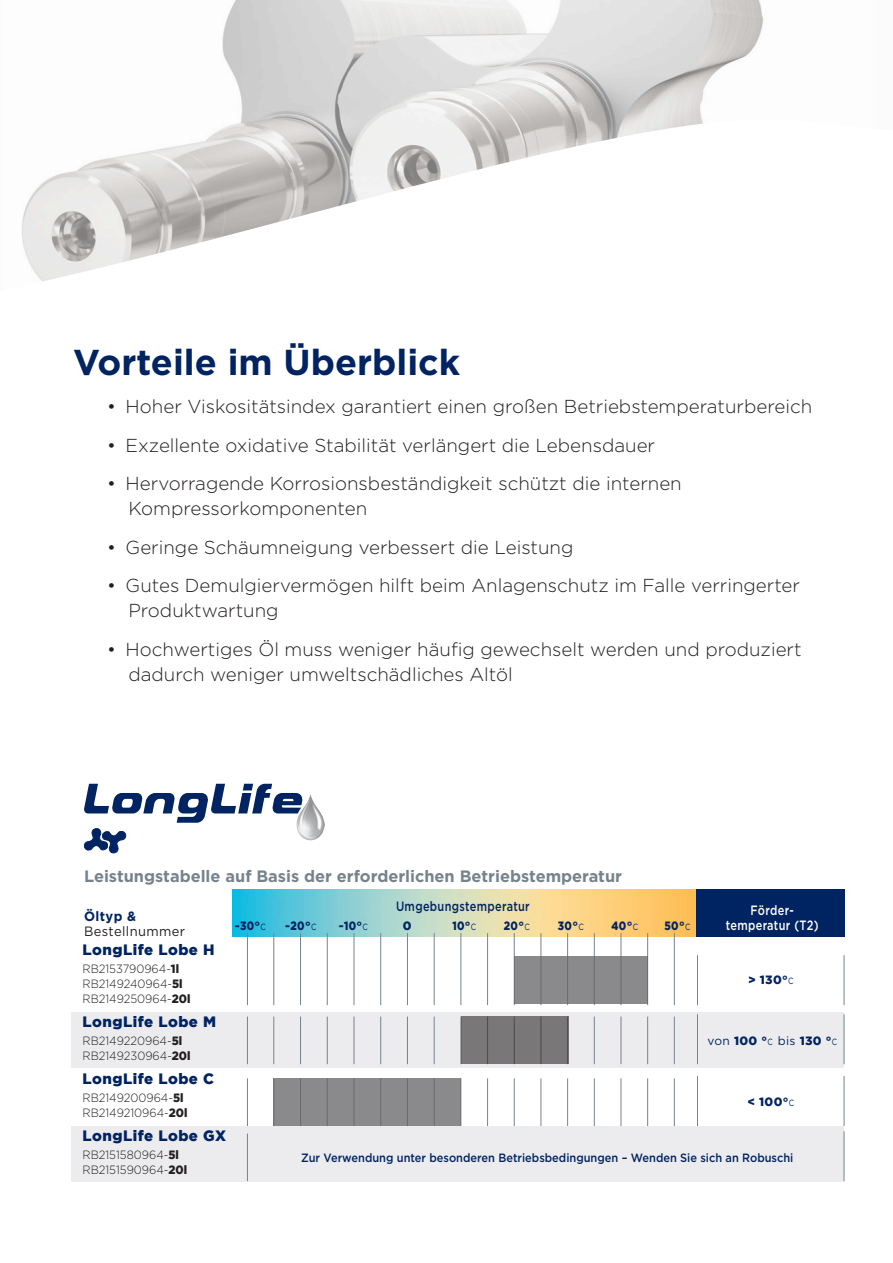
<style>
.page{position:relative;width:893px;height:1263px;background:#fff}
.page>*{position:absolute;margin:0;border:0;box-sizing:border-box;transform-origin:0 0}
.t1{font:700 36px "Gotham";color:#002361}
.t2{font:300 18.75px/25.5px "Gotham";color:#231f20}
.t3{font:700 16.5px "Gotham";color:#77838c}
.t4{font:900 15px "Gotham";letter-spacing:.03em;color:#002361}
.t5{font:500 13.5px/15px "Gotham";letter-spacing:.03em;color:#fff;text-align:center;scale:.81 1}
.t6{font:500 13.5px "Gotham";letter-spacing:.03em;color:#002361;scale:.81 1}
.t7{font:13.5px/15px "Gotham";letter-spacing:.03em;color:#231f20;scale:.96 1}
.t8{font:300 12px/15px "Gotham";color:#231f20;scale:.94 1}
.t9{font:500 12px "Gotham";color:#002361;scale:.92 1}
.t10{font:900 12px "Gotham";letter-spacing:.03em;color:#002361}
.t11{font:900 12px "Gotham";letter-spacing:.03em;color:#002361;scale:.85 1}
.s1{font-weight:700;color:#002361}
.s2{font-weight:400;font-size:9px}
.s3{font-weight:900}
.s4{font-weight:400}
</style>
<div class="page">
<img style="left:21px;top:0;width:743px;height:281px">
<img style="left:303px;top:794px;width:22px;height:47px">
<svg style="left:84px;top:784px;width:219px;height:69px"></svg>
<div style="left:72px;top:1126px;width:772px;height:56px;background:#ececee"></div>
<div style="left:72px;top:1012px;width:772px;height:55px;background:#ececee"></div>
<img style="left:233px;top:889px;width:463px;height:47px">
<div style="left:696px;top:889px;width:149px;height:47px;background:#002361"></div>
<hr style="left:247px;top:933px;width:1px;height:72px;background:#77838c">
<hr style="left:247px;top:1016px;width:1px;height:48px;background:#77838c">
<hr style="left:247px;top:1078px;width:1px;height:48px;background:#77838c">
<hr style="left:247px;top:1133px;width:1px;height:48px;background:#77838c">
<hr style="left:380px;top:933px;width:1px;height:72px;background:#77838c">
<hr style="left:380px;top:1016px;width:1px;height:48px;background:#77838c">
<hr style="left:567px;top:933px;width:1px;height:72px;background:#77838c">
<hr style="left:567px;top:1078px;width:1px;height:48px;background:#77838c">
<hr style="left:621px;top:933px;width:1px;height:72px;background:#77838c">
<hr style="left:621px;top:1016px;width:1px;height:48px;background:#77838c">
<hr style="left:621px;top:1078px;width:1px;height:48px;background:#77838c">
<hr style="left:487px;top:933px;width:1px;height:72px;background:#77838c">
<hr style="left:487px;top:1078px;width:1px;height:48px;background:#77838c">
<hr style="left:674px;top:933px;width:1px;height:72px;background:#77838c">
<hr style="left:674px;top:1016px;width:1px;height:48px;background:#77838c">
<hr style="left:674px;top:1078px;width:1px;height:48px;background:#77838c">
<hr style="left:434px;top:933px;width:1px;height:72px;background:#77838c">
<hr style="left:434px;top:1016px;width:1px;height:48px;background:#77838c">
<hr style="left:300px;top:933px;width:1px;height:72px;background:#77838c">
<hr style="left:300px;top:1016px;width:1px;height:48px;background:#77838c">
<hr style="left:273px;top:933px;width:1px;height:72px;background:#77838c">
<hr style="left:273px;top:1016px;width:1px;height:48px;background:#77838c">
<hr style="left:407px;top:933px;width:1px;height:72px;background:#77838c">
<hr style="left:407px;top:1016px;width:1px;height:48px;background:#77838c">
<hr style="left:460px;top:933px;width:1px;height:72px;background:#77838c">
<hr style="left:460px;top:1016px;width:1px;height:48px;background:#77838c">
<hr style="left:354px;top:933px;width:1px;height:72px;background:#77838c">
<hr style="left:354px;top:1016px;width:1px;height:48px;background:#77838c">
<hr style="left:541px;top:933px;width:1px;height:72px;background:#77838c">
<hr style="left:541px;top:1078px;width:1px;height:48px;background:#77838c">
<hr style="left:594px;top:933px;width:1px;height:72px;background:#77838c">
<hr style="left:594px;top:1016px;width:1px;height:48px;background:#77838c">
<hr style="left:594px;top:1078px;width:1px;height:48px;background:#77838c">
<hr style="left:697px;top:955px;width:1px;height:50px;background:#77838c">
<hr style="left:697px;top:1014px;width:1px;height:50px;background:#77838c">
<hr style="left:697px;top:1076px;width:1px;height:50px;background:#77838c">
<hr style="left:844px;top:955px;width:1px;height:50px;background:#77838c">
<hr style="left:844px;top:1014px;width:1px;height:50px;background:#77838c">
<hr style="left:844px;top:1076px;width:1px;height:50px;background:#77838c">
<hr style="left:844px;top:1131px;width:1px;height:50px;background:#77838c">
<hr style="left:647px;top:933px;width:1px;height:72px;background:#77838c">
<hr style="left:647px;top:1016px;width:1px;height:48px;background:#77838c">
<hr style="left:647px;top:1078px;width:1px;height:48px;background:#77838c">
<hr style="left:327px;top:933px;width:1px;height:72px;background:#77838c">
<hr style="left:327px;top:1016px;width:1px;height:48px;background:#77838c">
<hr style="left:514px;top:933px;width:1px;height:72px;background:#77838c">
<hr style="left:514px;top:1078px;width:1px;height:48px;background:#77838c">
<div style="left:514px;top:956px;width:134px;height:48px;background:#8a8a8c"></div>
<div style="left:461px;top:1016px;width:107px;height:48px;background:#797778"></div>
<div style="left:273px;top:1078px;width:188px;height:48px;background:#8a8a8c"></div>
<p class="t1" style="left:73px;top:338px;width:388px">Vorteile im Überblick</p>
<p class="t2" style="left:107px;top:393px;width:706px">• Hoher Viskositätsindex garantiert einen großen Betriebstemperaturbereich</p>
<p class="t2" style="left:107px;top:432px;width:549px">• Exzellente oxidative Stabilität verlängert die Lebensdauer</p>
<p class="t2" style="left:128px;top:470px;width:555px;text-indent:-21px">• Hervorragende Korrosionsbeständigkeit schützt die internen<br>Kompressorkomponenten</p>
<p class="t2" style="left:107px;top:534px;width:468px">• Geringe Schäumneigung verbessert die Leistung</p>
<p class="t2" style="left:128px;top:572px;width:673px;text-indent:-21px">• Gutes Demulgiervermögen hilft beim Anlagenschutz im Falle verringerter<br>Produktwartung</p>
<p class="t2" style="left:128px;top:636px;width:675px;text-indent:-21px">• Hochwertiges Öl muss weniger häufig gewechselt werden und produziert dadurch weniger umweltschädliches Altöl</p>
<p class="t3" style="left:84px;top:865px;width:539px">Leistungstabelle auf Basis der erforderlichen Betriebstemperatur</p>
<p class="t6" style="left:396px;top:898px;width:167px">Umgebungstemperatur</p>
<p class="t7" style="left:84px;top:909px;width:107px"><span class="s1">Öltyp &amp;<br></span>Bestellnummer</p>
<p class="t10" style="left:235px;top:918px;width:33px">-30°<span class="s2">C</span></p>
<p class="t10" style="left:285px;top:918px;width:33px">-20°<span class="s2">C</span></p>
<p class="t10" style="left:339px;top:918px;width:31px">-10°<span class="s2">C</span></p>
<p class="t10" style="left:403px;top:918px;width:10px">0</p>
<p class="t11" style="left:452px;top:918px;width:29px">10°<span class="s2">C</span></p>
<p class="t11" style="left:504px;top:918px;width:32px">20°<span class="s2">C</span></p>
<p class="t11" style="left:558px;top:918px;width:32px">30°<span class="s2">C</span></p>
<p class="t11" style="left:612px;top:918px;width:33px">40°<span class="s2">C</span></p>
<p class="t11" style="left:665px;top:918px;width:32px">50°<span class="s2">C</span></p>
<p class="t5" style="left:726px;top:902px;width:116px">Förder&shy;temperatur (T2)</p>
<p class="t4" style="left:83px;top:941px;width:133px">LongLife Lobe H</p>
<p class="t8" style="left:83px;top:961px;width:104px">RB2153790964-<span class="s3">1l</span></p>
<p class="t8" style="left:83px;top:976px;width:116px">RB2149240964-<span class="s3">5l<br></span>RB2149250964-<span class="s3">20l</span></p>
<p class="t4" style="left:83px;top:1013px;width:135px">LongLife Lobe M</p>
<p class="t8" style="left:83px;top:1033px;width:116px">RB2149220964-<span class="s3">5l<br></span>RB2149230964-<span class="s3">20l</span></p>
<p class="t4" style="left:83px;top:1070px;width:133px">LongLife Lobe C</p>
<p class="t8" style="left:83px;top:1090px;width:113px">RB2149200964-<span class="s3">5l<br></span>RB2149210964-<span class="s3">20l</span></p>
<p class="t4" style="left:83px;top:1127px;width:145px">LongLife Lobe GX</p>
<p class="t8" style="left:83px;top:1147px;width:113px">RB2151580964-<span class="s3">5l<br></span>RB2151590964-<span class="s3">20l</span></p>
<p class="t10" style="left:748px;top:973px;width:47px">&gt; 130°<span class="s2">C</span></p>
<p class="t10" style="left:707px;top:1034px;width:131px"><span class="s4">von</span> 100 °<span class="s2">C</span> <span class="s4">bis</span> 130 °<span class="s2">C</span></p>
<p class="t10" style="left:747px;top:1095px;width:48px">&lt; 100°<span class="s2">C</span></p>
<p class="t9" style="left:301px;top:1150px;width:537px">Zur Verwendung unter besonderen Betriebsbedingungen – Wenden Sie sich an Robuschi</p>
</div>
